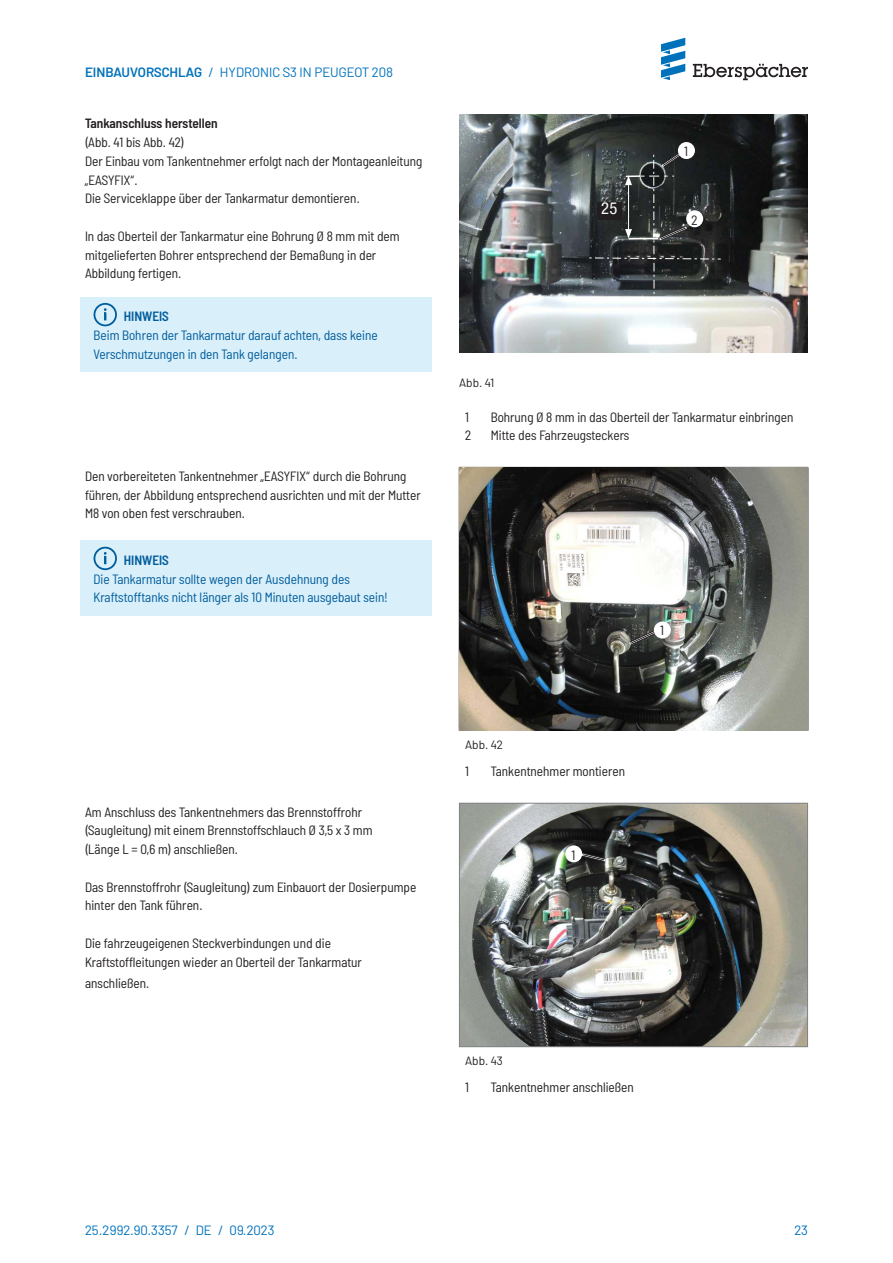
<style>
.page{position:relative;width:893px;height:1263px;background:#fff}
.page>*{position:absolute;margin:0;border:0;box-sizing:border-box;transform-origin:0 0}
.t1{font:condensed 16.5px "Helvetica Neue LTW1 G";color:#fff}
.t2{font:semi-condensed 13.5px/18.8px "Barlow";color:#231f20}
.t3{font:semi-condensed 13.5px/18.8px "Barlow";color:#005d9c}
.t4{font:13.5px "Barlow";color:#0072bc}
.t5{font:600 semi-condensed 13.5px "Barlow";color:#231f20}
.t6{font:600 semi-condensed 13.5px "Barlow";color:#005d9c}
.t7{font:12px "Barlow";color:#231f20}
.s1{font-weight:600}
</style>
<div class="page">
<div style="left:81px;top:297px;width:351px;height:37px;background:#d9effa"></div>
<div style="left:81px;top:316px;width:351px;height:56px;background:#d9effa"></div>
<svg style="left:94px;top:303px;width:23px;height:23px"></svg>
<img style="left:459px;top:115px;width:349px;height:238px">
<hr style="left:459px;top:467px;width:349px;height:1px;background:#231f20">
<hr style="left:808px;top:468px;width:1px;height:262px;background:#231f20">
<div style="left:81px;top:541px;width:351px;height:37px;background:#d9effa"></div>
<div style="left:81px;top:559px;width:351px;height:57px;background:#d9effa"></div>
<svg style="left:94px;top:547px;width:23px;height:23px"></svg>
<img style="left:459px;top:468px;width:349px;height:262px">
<svg style="left:627px;top:628px;width:31px;height:19px"></svg>
<div style="left:654px;top:621px;width:17px;height:17px;background:#fff;border-radius:50%"></div>
<img style="left:461px;top:805px;width:345px;height:240px">
<div style="left:459px;top:803px;width:349px;height:244px;border:1px solid #808285"></div>
<svg style="left:580px;top:851px;width:28px;height:12px"></svg>
<div style="left:565px;top:845px;width:17px;height:17px;background:#fff;border-radius:50%"></div>
<div style="left:678px;top:142px;width:17px;height:17px;background:#fff;border-radius:50%"></div>
<svg style="left:589px;top:150px;width:132px;height:167px;background:#4e5252"></svg>
<svg style="left:693px;top:64px;width:115px;height:16px"></svg>
<svg style="left:661px;top:38px;width:24px;height:42px"></svg>
<p class="t4" style="left:85px;top:63px;width:309px"><span class="s1">EINBAUVORSCHLAG</span> / HYDRONIC S3 IN PEUGEOT 208</p>
<p class="t5" style="left:85px;top:114px;width:134px">Tankanschluss herstellen</p>
<p class="t2" style="left:85px;top:132px;width:339px">(Abb. 41 bis Abb. 42)<br>Der Einbau vom Tankentnehmer erfolgt nach der Montageanleitung „EASYFIX“.<br>Die Serviceklappe über der Tankarmatur demontieren.</p>
<p class="t2" style="left:85px;top:226px;width:316px">In das Oberteil der Tankarmatur eine Bohrung Ø 8 mm mit dem mitgelieferten Bohrer entsprechend der Bemaßung in der<br>Abbildung fertigen.</p>
<p class="t6" style="left:124px;top:306px;width:47px">HINWEIS</p>
<p class="t3" style="left:94px;top:325px;width:286px">Beim Bohren der Tankarmatur darauf achten, dass keine<br>Verschmutzungen in den Tank gelangen.</p>
<p class="t2" style="left:85px;top:466px;width:337px">Den vorbereiteten Tankentnehmer „EASYFIX“ durch die Bohrung führen, der Abbildung entsprechend ausrichten und mit der Mutter<br>M8 von oben fest verschrauben.</p>
<p class="t6" style="left:124px;top:550px;width:47px">HINWEIS</p>
<p class="t3" style="left:94px;top:568px;width:295px">Die Tankarmatur sollte wegen der Ausdehnung des<br>Kraftstofftanks nicht länger als 10 Minuten ausgebaut sein!</p>
<p class="t1" style="left:601px;top:199px;width:18px">25</p>
<p class="t2" style="left:684px;top:141px;width:5px">1</p>
<p class="t2" style="left:691px;top:209px;width:8px">2</p>
<p class="t7" style="left:459px;top:374px;width:37px">Abb. 41</p>
<p class="t2" style="left:465px;top:407px;width:5px">1</p>
<p class="t2" style="left:491px;top:407px;width:304px">Bohrung Ø 8 mm in das Oberteil der Tankarmatur einbringen</p>
<p class="t2" style="left:465px;top:425px;width:8px">2</p>
<p class="t2" style="left:491px;top:425px;width:140px">Mitte des Fahrzeugsteckers</p>
<p class="t2" style="left:660px;top:620px;width:5px">1</p>
<p class="t2" style="left:85px;top:801px;width:289px">Am Anschluss des Tankentnehmers das Brennstoffrohr (Saugleitung) mit einem Brennstoffschlauch Ø 3,5 x 3 mm (Länge L = 0,6 m) anschließen.</p>
<p class="t2" style="left:85px;top:876px;width:333px">Das Brennstoffrohr (Saugleitung) zum Einbauort der Dosierpumpe hinter den Tank führen.</p>
<p class="t2" style="left:85px;top:932px;width:278px">Die fahrzeugeigenen Steckverbindungen und die<br>Kraftstoffleitungen wieder an Oberteil der Tankarmatur</p>
<p class="t2" style="left:85px;top:973px;width:66px">anschließen.</p>
<p class="t7" style="left:465px;top:736px;width:39px">Abb. 42</p>
<p class="t2" style="left:465px;top:760px;width:5px">1</p>
<p class="t2" style="left:491px;top:760px;width:136px">Tankentnehmer montieren</p>
<p class="t2" style="left:571px;top:844px;width:5px">1</p>
<p class="t7" style="left:465px;top:1052px;width:39px">Abb. 43</p>
<p class="t2" style="left:465px;top:1077px;width:5px">1</p>
<p class="t2" style="left:491px;top:1077px;width:145px">Tankentnehmer anschließen</p>
<p class="t4" style="left:85px;top:1220px;width:191px">25.2992.90.3357 / DE / 09.2023</p>
<p class="t4" style="left:794px;top:1220px;width:15px">23</p>
</div>
